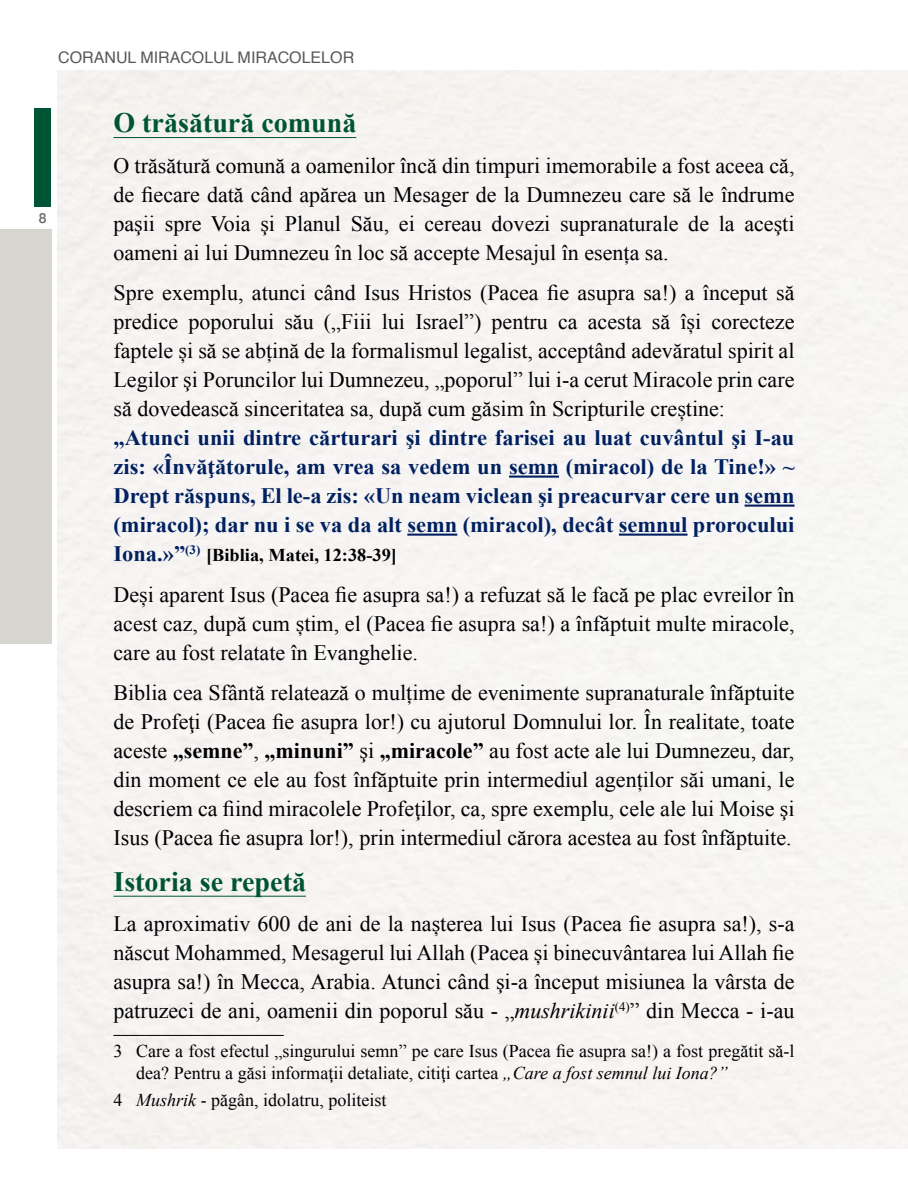
<style>
.page{position:relative;width:908px;height:1191px;background:#fff}
.page>*{position:absolute;margin:0;border:0;box-sizing:border-box;transform-origin:0 0}
.t1{font:700 28px "Times New Roman";color:#005436}
.t2{font:22px/29px "Times New Roman";color:#000;text-align:justify}
.t3{font:700 22px/29px "Times New Roman";color:#002060;text-align:justify}
.t4{font:18px/21.6px "Times New Roman";color:#000}
.t5{font:700 18px "Times New Roman";color:#000}
.t6{font:16px "Helvetica";color:#58595b}
.t7{font:500 13.8px "Helvetica Neue";color:#636466}
.s1{font-size:22px;color:#002060}
.s2{font-weight:700}
.s3{font-style:italic}
</style>
<div class="page">
<div style="left:57px;top:71px;width:850px;height:1077px;background:#f7f4f3"></div>
<div style="left:0;top:229px;width:51px;height:414px;background:#d7d5cf"></div>
<div style="left:34px;top:108px;width:17px;height:99px;background:#005436"></div>
<hr style="left:113px;top:137px;width:243px;height:1px;background:#005436">
<hr style="left:509px;top:475px;width:49px;height:2px;background:#002060">
<hr style="left:744px;top:504px;width:50px;height:2px;background:#002060">
<hr style="left:407px;top:533px;width:50px;height:2px;background:#002060">
<hr style="left:618px;top:533px;width:69px;height:2px;background:#002060">
<hr style="left:113px;top:895px;width:193px;height:1px;background:#005436">
<hr style="left:113px;top:1035px;width:170px;height:1px;background:#000">
<p class="t6" style="left:58px;top:45px;width:297px">CORANUL MIRACOLUL MIRACOLELOR</p>
<p class="t7" style="left:39px;top:207px;width:9px">8</p>
<p class="t1" style="left:113px;top:104px;width:244px">O trăsătură comună</p>
<p class="t2" style="left:113px;top:150px;width:682px">O trăsătură comună a oamenilor încă din timpuri imemorabile a fost aceea că, de fiecare dată când apărea un Mesager de la Dumnezeu care să le îndrume paşii spre Voia şi Planul Său, ei cereau dovezi supranaturale de la aceşti oameni ai lui Dumnezeu în loc să accepte Mesajul în esența sa.</p>
<p class="t2" style="left:113px;top:278px;width:682px">Spre exemplu, atunci când Isus Hristos (Pacea fie asupra sa!) a început să predice poporului său („Fiii lui Israel”) pentru ca acesta să își corecteze faptele și să se abțină de la formalismul legalist, acceptând adevăratul spirit al Legilor şi Poruncilor lui Dumnezeu, „poporul” lui i-a cerut Miracole prin care să dovedească sinceritatea sa, după cum găsim în Scripturile creștine:</p>
<p class="t3" style="left:113px;top:423px;width:682px">„Atunci unii dintre cărturari şi dintre farisei au luat cuvântul şi I-au zis: «Învăţătorule, am vrea sa vedem un semn (miracol) de la Tine!» ~ Drept răspuns, El le-a zis: «Un neam viclean şi preacurvar cere un semn (miracol); dar nu i se va da alt semn (miracol), decât semnul prorocului</p>
<p class="t5" style="left:113px;top:543px;width:285px"><span class="s1">Iona.»”</span><sup>(3)</sup> [Biblia, Matei, 12:38-39]</p>
<p class="t2" style="left:113px;top:579px;width:682px">Deși aparent Isus (Pacea fie asupra sa!) a refuzat să le facă pe plac evreilor în acest caz, după cum știm, el (Pacea fie asupra sa!) a înfăptuit multe miracole, care au fost relatate în Evanghelie.</p>
<p class="t2" style="left:113px;top:677px;width:682px">Biblia cea Sfântă relatează o mulțime de evenimente supranaturale înfăptuite de Profeţi (Pacea fie asupra lor!) cu ajutorul Domnului lor. În realitate, toate aceste <span class="s2">„semne”</span>, <span class="s2">„minuni”</span> şi <span class="s2">„miracole”</span> au fost acte ale lui Dumnezeu, dar, din moment ce ele au fost înfăptuite prin intermediul agenților săi umani, le descriem ca fiind miracolele Profeţilor, ca, spre exemplu, cele ale lui Moise şi Isus (Pacea fie asupra lor!), prin intermediul cărora acestea au fost înfăptuite.</p>
<p class="t1" style="left:113px;top:862px;width:194px">Istoria se repetă</p>
<p class="t2" style="left:113px;top:909px;width:682px">La aproximativ 600 de ani de la nașterea lui Isus (Pacea fie asupra sa!), s-a născut Mohammed, Mesagerul lui Allah (Pacea și binecuvântarea lui Allah fie asupra sa!) în Mecca, Arabia. Atunci când şi-a început misiunea la vârsta de patruzeci de ani, oamenii din poporul său - „<span class="s3">mushrikinii</span><sup>(4)</sup>” din Mecca - i-au</p>
<p class="t4" style="left:136px;top:1040px;width:659px;text-indent:-23px">3 Care a fost efectul „singurului semn” pe care Isus (Pacea fie asupra sa!) a fost pregătit să-l dea? Pentru a găsi informaţii detaliate, citiţi cartea <span class="s3">„Care a fost semnul lui Iona?”</span></p>
<p class="t4" style="left:113px;top:1088px;width:274px">4 <span class="s3">Mushrik</span> - păgân, idolatru, politeist</p>
</div>
